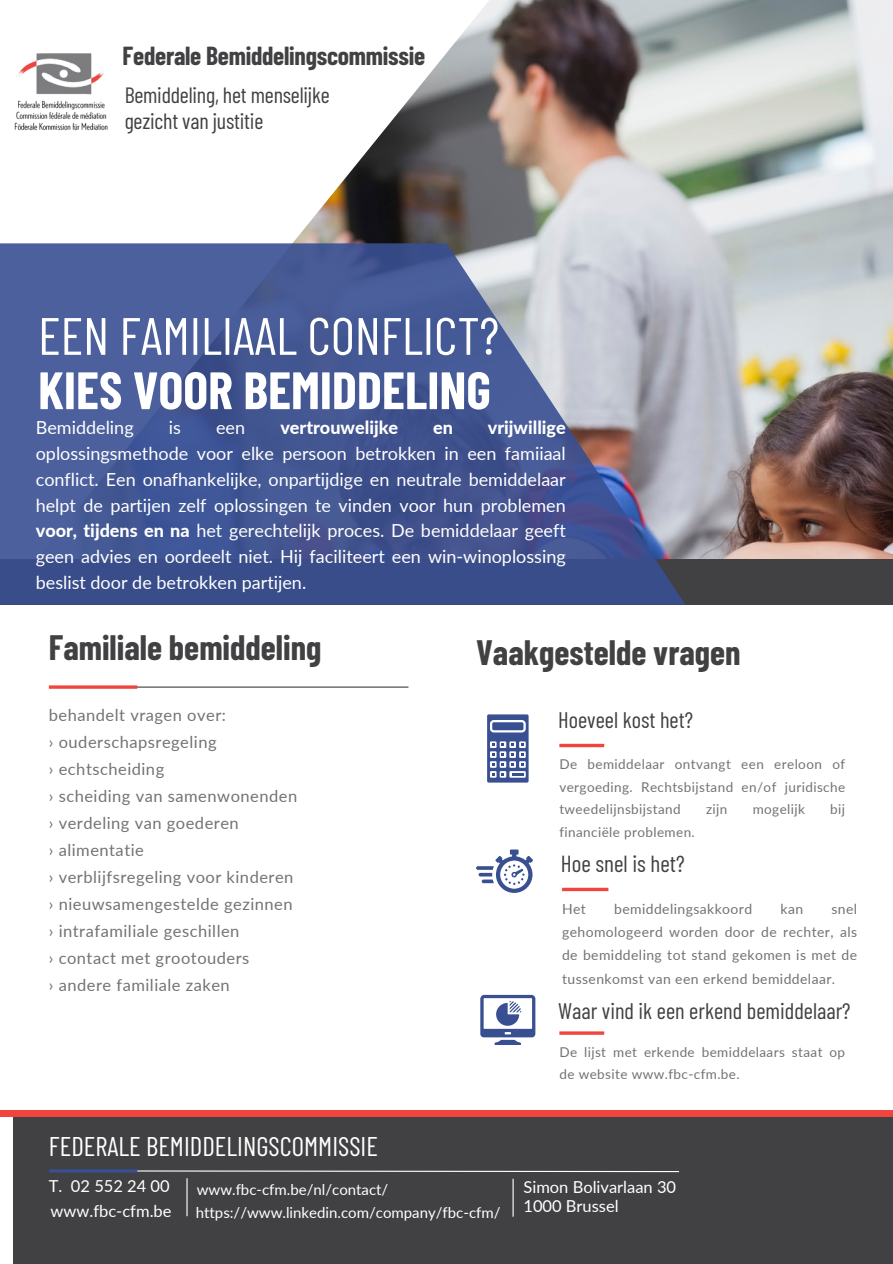
<style>
.page{position:relative;width:893px;height:1264px;background:#fff}
.page>*{position:absolute;margin:0;border:0;box-sizing:border-box;transform-origin:0 0}
.t1{font:52.5px "Barlow Condensed";color:#fff}
.t2{font:700 52.5px "Barlow Condensed";color:#fff}
.t3{font:700 34.5px "Barlow Condensed";color:#414042}
.t4{font:27px "Barlow Condensed";color:#fff}
.t5{font:700 25.5px "Barlow Condensed";letter-spacing:-.01em;color:#414042}
.t6{font:23.25px "Barlow Condensed";color:#414042}
.t7{font:22.5px "Barlow Condensed";color:#414042}
.t8{font:22.05px/25.8px "Barlow Condensed";letter-spacing:-.01em;color:#414042}
.t9{font:18px/25.8px "Lato";color:#fff;text-align:justify}
.t10{font:800 18px "Lato";color:#fff}
.t11{font:16.5px "Lato";letter-spacing:.03em;color:#737373}
.t12{font:16.5px "Lato";color:#fff}
.t13{font:15px "Lato";color:#fff}
.t14{font:13.95px/23.2px "Lato";letter-spacing:.03em;color:#737373;text-align:justify}
.t15{font:13.5px/22.5px "Lato";letter-spacing:.03em;color:#737373;text-align:justify}
.s1{font-weight:800}
</style>
<div class="page">
<img style="left:36px;top:0;width:856px;height:558px">
<div style="left:0;top:558px;width:892px;height:46px;background:#414042"></div>
<svg style="left:0;top:243px;width:684px;height:361px;background:#56679a"></svg>
<div style="left:13px;top:1113px;width:879px;height:150px;background:#414042"></div>
<div style="left:0;top:1109px;width:892px;height:7px;background:#ef453e"></div>
<hr style="left:51px;top:686px;width:357px;height:1px;background:#414042">
<hr style="left:49px;top:685px;width:88px;height:3px;background:#ef453e">
<svg style="left:480px;top:994px;width:55px;height:50px"></svg>
<svg style="left:559px;top:743px;width:45px;height:4px"></svg>
<svg style="left:476px;top:849px;width:57px;height:43px"></svg>
<svg style="left:562px;top:887px;width:46px;height:4px"></svg>
<hr style="left:559px;top:1031px;width:45px;height:3px;background:#ef453e">
<svg style="left:137px;top:1169px;width:543px;height:3px"></svg>
<hr style="left:49px;top:1169px;width:88px;height:3px;background:#384f92">
<hr style="left:186px;top:1178px;width:1px;height:38px;background:#fff">
<hr style="left:512px;top:1178px;width:1px;height:38px;background:#fff">
<img style="left:14px;top:54px;width:96px;height:78px">
<svg style="left:487px;top:714px;width:41px;height:68px"></svg>
<p class="t5" style="left:123px;top:40px;width:304px">Federale Bemiddelingscommissie</p>
<h3 class="t8" style="left:125px;top:81px;width:207px">Bemiddeling, het menselijke gezicht van justitie</h3>
<h2 class="t1" style="left:38px;top:302px;width:462px">EEN FAMILIAAL CONFLICT?</h2>
<h1 class="t2" style="left:38px;top:356px;width:454px">KIES VOOR BEMIDDELING</h1>
<h6 class="t9" style="left:36px;top:414px;width:531px;text-indent:452px"><span class="s1">vrijwillige </span>oplossingsmethode voor elke persoon betrokken in een famiiaal conflict. Een onafhankelijke, onpartijdige en neutrale bemiddelaar helpt de partijen zelf oplossingen te vinden voor hun problemen <span class="s1">voor, tijdens en na</span> het gerechtelijk proces. De bemiddelaar geeft geen advies en oordeelt niet. Hij faciliteert een win-winoplossing beslist door de betrokken partijen.</h6>
<h6 class="t9" style="left:36px;top:414px;width:99px">Bemiddeling</h6>
<h6 class="t9" style="left:169px;top:414px;width:14px">is</h6>
<h6 class="t9" style="left:216px;top:414px;width:31px">een</h6>
<h6 class="t10" style="left:280px;top:416px;width:119px">vertrouwelijke</h6>
<h6 class="t10" style="left:433px;top:416px;width:21px">en</h6>
<h3 class="t3" style="left:49px;top:626px;width:274px">Familiale bemiddeling</h3>
<p class="t3" style="left:476px;top:630px;width:266px">Vaakgestelde vragen</p>
<p class="t11" style="left:49px;top:704px;width:178px">behandelt vragen over:</p>
<p class="t11" style="left:49px;top:731px;width:169px">› ouderschapsregeling</p>
<p class="t11" style="left:49px;top:758px;width:117px">› echtscheiding</p>
<p class="t11" style="left:49px;top:785px;width:250px">› scheiding van samenwonenden</p>
<p class="t11" style="left:49px;top:812px;width:191px">› verdeling van goederen</p>
<p class="t11" style="left:49px;top:839px;width:96px">› alimentatie</p>
<p class="t11" style="left:49px;top:866px;width:246px">› verblijfsregeling voor kinderen</p>
<p class="t11" style="left:49px;top:893px;width:245px">› nieuwsamengestelde gezinnen</p>
<p class="t11" style="left:49px;top:920px;width:192px">› intrafamiliale geschillen</p>
<p class="t11" style="left:49px;top:947px;width:202px">› contact met grootouders</p>
<p class="t11" style="left:49px;top:974px;width:182px">› andere familiale zaken</p>
<p class="t7" style="left:558px;top:705px;width:136px">Hoeveel kost het?</p>
<p class="t15" style="left:559px;top:752px;width:287px">De bemiddelaar ontvangt een ereloon of vergoeding. Rechtsbijstand en/of juridische tweedelijnsbijstand</p>
<p class="t15" style="left:706px;top:797px;width:23px">zijn</p>
<p class="t15" style="left:752px;top:797px;width:54px">mogelijk</p>
<p class="t15" style="left:830px;top:797px;width:16px">bij</p>
<p class="t15" style="left:559px;top:820px;width:137px">financiële problemen.</p>
<h6 class="t6" style="left:560px;top:848px;width:125px">Hoe snel is het?</h6>
<p class="t14" style="left:562px;top:896px;width:25px">Het</p>
<p class="t14" style="left:614px;top:896px;width:139px">bemiddelingsakkoord</p>
<p class="t14" style="left:780px;top:896px;width:24px">kan</p>
<p class="t14" style="left:562px;top:896px;width:296px;text-indent:269px">snel gehomologeerd worden door de rechter, als de bemiddeling tot stand gekomen is met de tussenkomst van een erkend bemiddelaar.</p>
<h6 class="t7" style="left:558px;top:996px;width:294px">Waar vind ik een erkend bemiddelaar?</h6>
<p class="t15" style="left:559px;top:1040px;width:287px">De lijst met erkende bemiddelaars staat op de website www.fbc-cfm.be.</p>
<h6 class="t4" style="left:49px;top:1128px;width:330px">FEDERALE BEMIDDELINGSCOMMISSIE</h6>
<p class="t12" style="left:49px;top:1175px;width:122px">T. 02 552 24 00</p>
<p class="t12" style="left:523px;top:1176px;width:154px">Simon Bolivarlaan 30</p>
<p class="t13" style="left:197px;top:1180px;width:193px">www.fbc-cfm.be/nl/contact/</p>
<p class="t13" style="left:196px;top:1202px;width:306px">https://www.linkedin.com/company/fbc-cfm/</p>
<p class="t12" style="left:51px;top:1200px;width:122px">www.fbc-cfm.be</p>
<h4 class="t12" style="left:523px;top:1195px;width:97px">1000 Brussel</h4>
</div>
